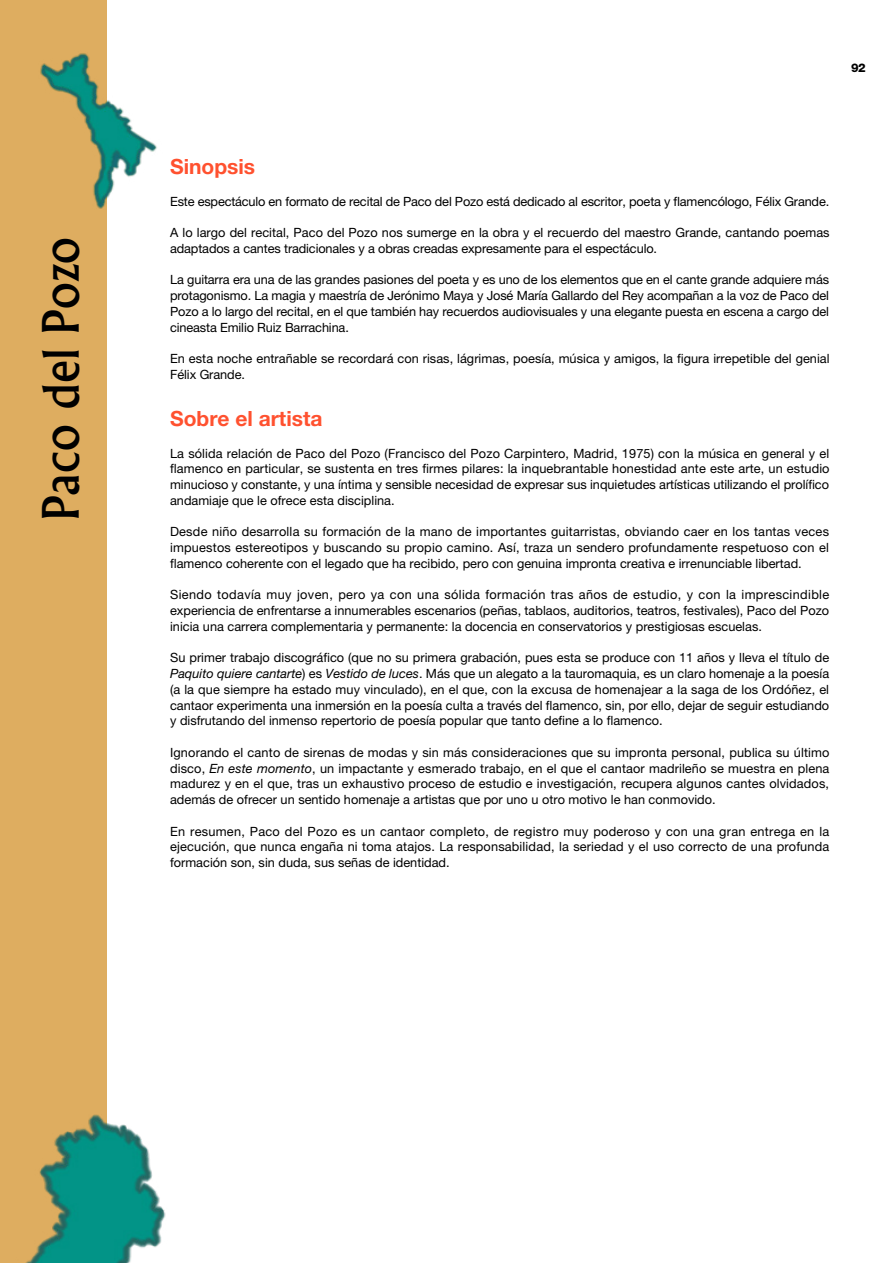
<style>
.page{position:relative;width:893px;height:1263px;background:#fff}
.page>*{position:absolute;margin:0;border:0;box-sizing:border-box;transform-origin:0 0}
.t1{font:500 48px "Albertus";color:#000}
.t2{font:700 21px "Helvetica Neue LT Pro";color:#ff512f}
.t3{font:12.75px/15.8px "Helvetica Neue LT Pro";color:#000;text-align:justify}
.t4{font:800 12px "Helvetica Neue LT Pro";color:#000}
.s1{font-style:italic}
</style>
<div class="page">
<div style="left:0;top:0;width:106px;height:1263px;background:#dead60"></div>
<img style="left:40px;top:33px;width:117px;height:185px">
<img style="left:25px;top:1088px;width:141px;height:175px">
<h1 class="t1" style="left:31px;top:520px;width:285px;rotate:-90deg">Paco del Pozo</h1>
<p class="t4" style="left:851px;top:61px;width:16px">92</p>
<h2 class="t2" style="left:170px;top:154px;width:87px">Sinopsis</h2>
<p class="t3" style="left:170px;top:193px;width:661px">Este espectáculo en formato de recital de Paco del Pozo está dedicado al escritor, poeta y flamencólogo, Félix Grande.</p>
<p class="t3" style="left:170px;top:224px;width:661px">A lo largo del recital, Paco del Pozo nos sumerge en la obra y el recuerdo del maestro Grande, cantando poemas adaptados a cantes tradicionales y a obras creadas expresamente para el espectáculo.</p>
<p class="t3" style="left:170px;top:272px;width:660px">La guitarra era una de las grandes pasiones del poeta y es uno de los elementos que en el cante grande adquiere más protagonismo. La magia y maestría de Jerónimo Maya y José María Gallardo del Rey acompañan a la voz de Paco del Pozo a lo largo del recital, en el que también hay recuerdos audiovisuales y una elegante puesta en escena a cargo del cineasta Emilio Ruiz Barrachina.</p>
<p class="t3" style="left:170px;top:350px;width:661px">En esta noche entrañable se recordará con risas, lágrimas, poesía, música y amigos, la figura irrepetible del genial<br>Félix Grande.</p>
<h2 class="t2" style="left:170px;top:406px;width:154px">Sobre el artista</h2>
<p class="t3" style="left:170px;top:445px;width:661px">La sólida relación de Paco del Pozo (Francisco del Pozo Carpintero, Madrid, 1975) con la música en general y el flamenco en particular, se sustenta en tres firmes pilares: la inquebrantable honestidad ante este arte, un estudio minucioso y constante, y una íntima y sensible necesidad de expresar sus inquietudes artísticas utilizando el prolífico andamiaje que le ofrece esta disciplina.</p>
<p class="t3" style="left:170px;top:524px;width:660px">Desde niño desarrolla su formación de la mano de importantes guitarristas, obviando caer en los tantas veces impuestos estereotipos y buscando su propio camino. Así, traza un sendero profundamente respetuoso con el flamenco coherente con el legado que ha recibido, pero con genuina impronta creativa e irrenunciable libertad.</p>
<p class="t3" style="left:170px;top:587px;width:661px">Siendo todavía muy joven, pero ya con una sólida formación tras años de estudio, y con la imprescindible experiencia de enfrentarse a innumerables escenarios (peñas, tablaos, auditorios, teatros, festivales), Paco del Pozo inicia una carrera complementaria y permanente: la docencia en conservatorios y prestigiosas escuelas.</p>
<p class="t3" style="left:170px;top:650px;width:661px">Su primer trabajo discográfico (que no su primera grabación, pues esta se produce con 11 años y lleva el título de <span class="s1">Paquito quiere cantarte</span>) es <span class="s1">Vestido de luces</span>. Más que un alegato a la tauromaquia, es un claro homenaje a la poesía (a la que siempre ha estado muy vinculado), en el que, con la excusa de homenajear a la saga de los Ordóñez, el cantaor experimenta una inmersión en la poesía culta a través del flamenco, sin, por ello, dejar de seguir estudiando y disfrutando del inmenso repertorio de poesía popular que tanto define a lo flamenco.</p>
<p class="t3" style="left:170px;top:744px;width:661px">Ignorando el canto de sirenas de modas y sin más consideraciones que su impronta personal, publica su último disco, <span class="s1">En este momento</span>, un impactante y esmerado trabajo, en el que el cantaor madrileño se muestra en plena madurez y en el que, tras un exhaustivo proceso de estudio e investigación, recupera algunos cantes olvidados, además de ofrecer un sentido homenaje a artistas que por uno u otro motivo le han conmovido.</p>
<p class="t3" style="left:170px;top:823px;width:661px">En resumen, Paco del Pozo es un cantaor completo, de registro muy poderoso y con una gran entrega en la ejecución, que nunca engaña ni toma atajos. La responsabilidad, la seriedad y el uso correcto de una profunda formación son, sin duda, sus señas de identidad.</p>
</div>
